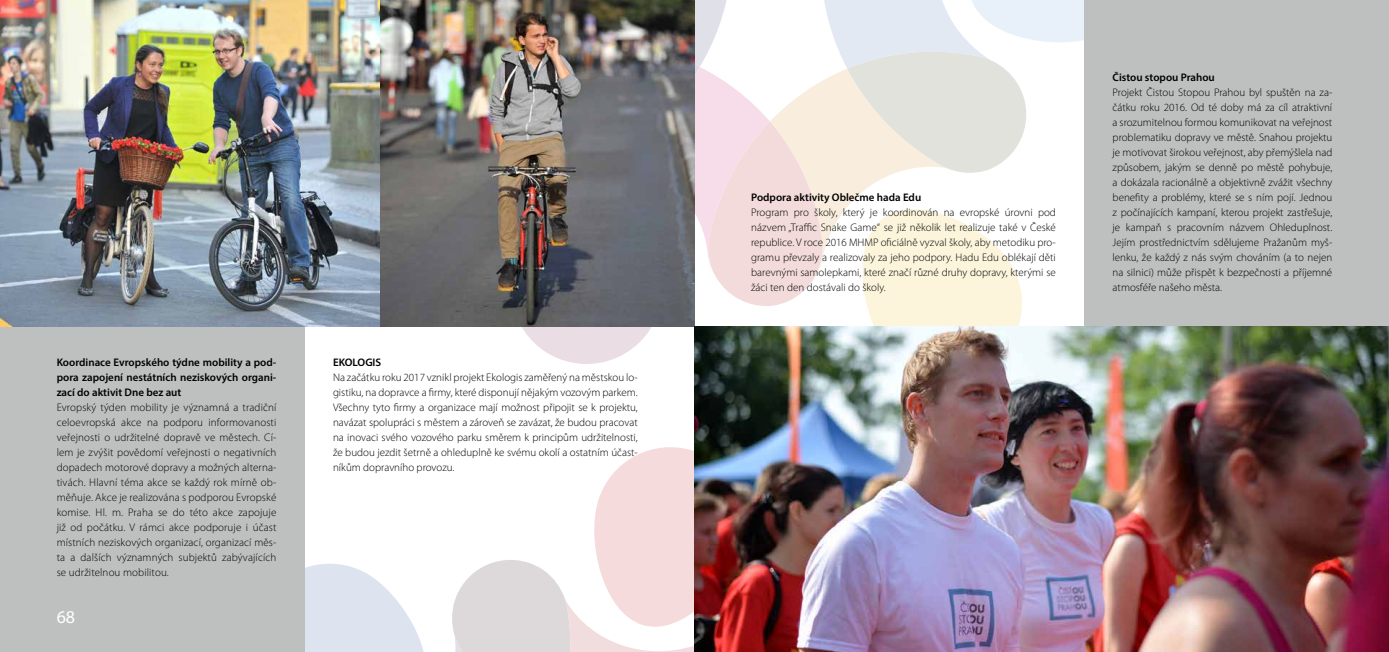
<style>
.page{position:relative;width:1389px;height:652px;background:#fff}
.page>*{position:absolute;margin:0;border:0;box-sizing:border-box;transform-origin:0 0}
.t1{font:18px "Myriad Pro";color:#fff}
.t2{font:300 11px/15px "Myriad Pro";color:#000;text-align:justify}
.t3{font:600 11px/15px "Myriad Pro";color:#000;text-align:justify}
</style>
<div class="page">
<svg style="left:305px;top:447px;width:389px;height:205px"></svg>
<svg style="left:415px;top:0;width:669px;height:364px"></svg>
<div style="left:1084px;top:0;width:305px;height:652px;background:#bec0c0"></div>
<div style="left:0;top:0;width:305px;height:652px;background:#bec0c0"></div>
<img style="left:380px;top:0;width:314px;height:326px">
<img style="left:694px;top:326px;width:695px;height:326px">
<img style="left:0;top:0;width:380px;height:326px">
<p class="t3" style="left:57px;top:355px;width:221px">Koordinace Evropského týdne mobility a pod&shy;pora zapojení nestátních neziskových organi&shy;zací do aktivit Dne bez aut</p>
<p class="t2" style="left:57px;top:400px;width:221px">Evropský týden mobility je významná a tradiční celoevropská akce na podporu informovanosti veřejnosti o udržitelné dopravě ve městech. Cí&shy;lem je zvýšit povědomí veřejnosti o negativních dopadech motorové dopravy a možných alterna&shy;tivách. Hlavní téma akce se každý rok mírně ob&shy;měňuje. Akce je realizována s podporou Evropské komise. Hl. m. Praha se do této akce zapojuje již od počátku. V rámci akce podporuje i účast místních neziskových organizací, organizací měs&shy;ta a dalších významných subjektů zabývajících se udržitelnou mobilitou.</p>
<h1 class="t1" style="left:57px;top:606px;width:20px">68</h1>
<p class="t3" style="left:333px;top:355px;width:50px">EKOLOGIS</p>
<p class="t2" style="left:333px;top:370px;width:306px">Na začátku roku 2017 vznikl projekt Ekologis zaměřený na městskou lo&shy;gistiku, na dopravce a firmy, které disponují nějakým vozovým parkem.<br>Všechny tyto firmy a organizace mají možnost připojit se k projektu, navázat spolupráci s městem a zároveň se zavázat, že budou pracovat na inovaci svého vozového parku směrem k principům udržitelnosti, že budou jezdit šetrně a ohleduplně ke svému okolí a ostatním účast&shy;níkům dopravního provozu.</p>
<p class="t3" style="left:751px;top:190px;width:172px">Podpora aktivity Oblečme hada Edu</p>
<p class="t2" style="left:751px;top:205px;width:306px">Program pro školy, který je koordinován na evropské úrovni pod názvem „Traffic Snake Game“ se již několik let realizuje také v České republice. V roce 2016 MHMP oficiálně vyzval školy, aby metodiku pro&shy;gramu převzaly a realizovaly za jeho podpory. Hadu Edu oblékají děti barevnými samolepkami, které značí různé druhy dopravy, kterými se žáci ten den dostávali do školy.</p>
<p class="t3" style="left:1113px;top:70px;width:104px">Čistou stopou Prahou</p>
<p class="t2" style="left:1113px;top:85px;width:221px">Projekt Čistou Stopou Prahou byl spuštěn na za&shy;čátku roku 2016. Od té doby má za cíl atraktivní a srozumitelnou formou komunikovat na veřejnost problematiku dopravy ve městě. Snahou projektu je motivovat širokou veřejnost, aby přemýšlela nad způsobem, jakým se denně po městě pohybuje, a dokázala racionálně a objektivně zvážit všechny benefity a problémy, které se s ním pojí. Jednou z počínajících kampaní, kterou projekt zastřešuje, je kampaň s pracovním názvem Ohleduplnost.<br>Jejím prostřednictvím sdělujeme Pražanům myš&shy;lenku, že každý z nás svým chováním (a to nejen na silnici) může přispět k bezpečnosti a příjemné atmosféře našeho města.</p>
</div>
